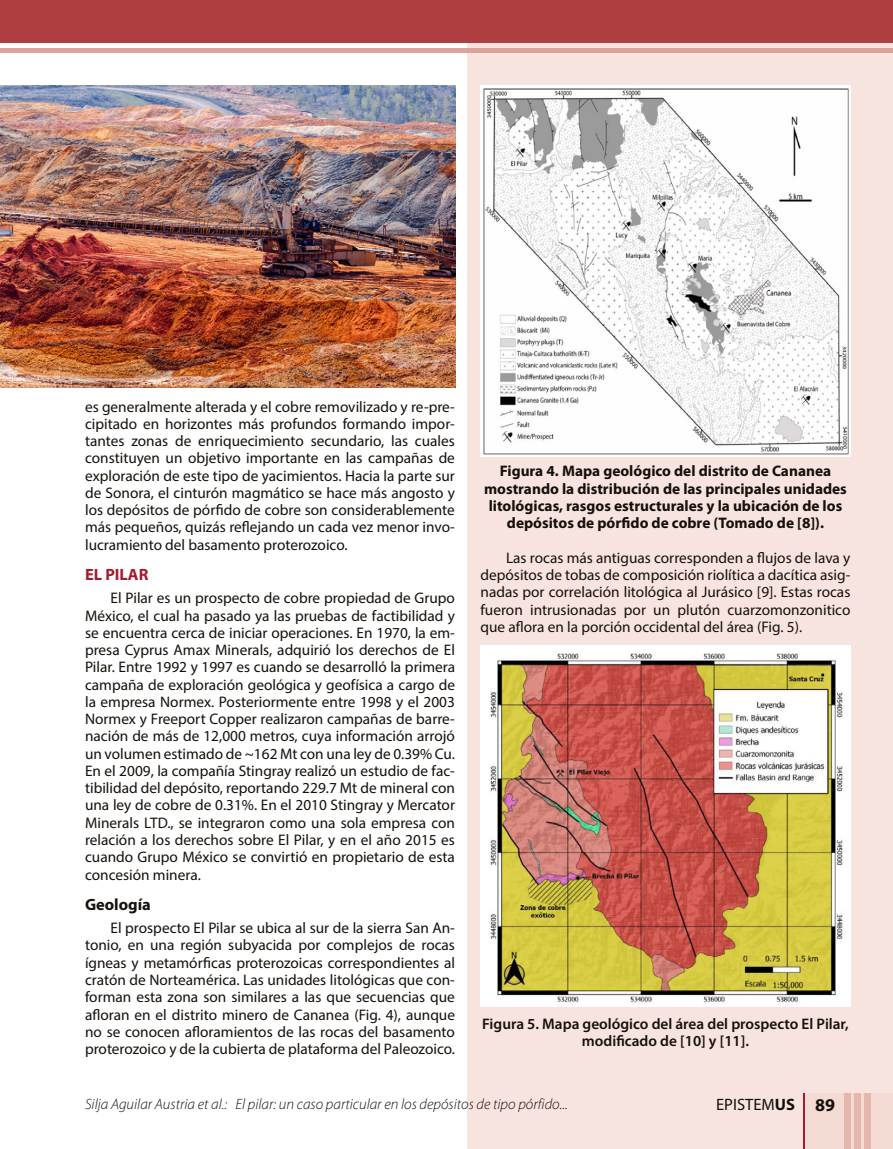
<style>
.page{position:relative;width:893px;height:1149px;background:#fff}
.page>*{position:absolute;margin:0;border:0;box-sizing:border-box;transform-origin:0 0}
.t1{font:16.5px "Myriad Pro";color:#16100a}
.t2{font:700 16.35px "Myriad Pro";color:#16100a}
.t3{font:700 16.35px "Myriad Pro";color:#a41b30}
.t4{font:15.3px/17.2px "Myriad Pro";color:#16100a;text-align:justify}
.t5{font:700 15.3px/17.2px "Myriad Pro";color:#16100a;text-align:center}
.t6{font:600 15.3px/17.2px "Myriad Pro";color:#16100a;text-align:center}
.t7{font:italic 300 15px "Myriad Pro";color:#16100a}
.s1{font-weight:700}
.s2{font-weight:700;font-size:18px}
</style>
<div class="page">
<div style="left:468px;top:0;width:425px;height:1148px;background:#f7e4df"></div>
<img style="left:480px;top:85px;width:370px;height:371px">
<img style="left:480px;top:645px;width:370px;height:361px">
<img style="left:0;top:85px;width:455px;height:302px">
<div style="left:0;top:0;width:893px;height:43px;background:#af3e41"></div>
<div style="left:0;top:48px;width:893px;height:5px;background:#dda299"></div>
<div style="left:804px;top:1092px;width:89px;height:56px;background:#f3dad3"></div>
<div style="left:845px;top:1092px;width:6px;height:56px;background:#e5b6ac"></div>
<div style="left:854px;top:1092px;width:6px;height:56px;background:#e5b6ac"></div>
<div style="left:864px;top:1092px;width:6px;height:56px;background:#e5b6ac"></div>
<hr style="left:804px;top:1092px;width:1px;height:56px;background:#a41b30">
<p class="t4" style="left:85px;top:397px;width:371px">es generalmente alterada y el cobre removilizado y re-pre&shy;cipitado en horizontes más profundos formando impor&shy;tantes zonas de enriquecimiento secundario, las cuales constituyen un objetivo importante en las campañas de exploración de este tipo de yacimientos. Hacia la parte sur de Sonora, el cinturón magmático se hace más angosto y los depósitos de pórfido de cobre son considerablemente más pequeños, quizás reflejando un cada vez menor invo&shy;lucramiento del basamento proterozoico.</p>
<p class="t3" style="left:85px;top:563px;width:65px">EL PILAR</p>
<p class="t4" style="left:85px;top:589px;width:371px;text-indent:26px">El Pilar es un prospecto de cobre propiedad de Grupo México, el cual ha pasado ya las pruebas de factibilidad y se encuentra cerca de iniciar operaciones. En 1970, la em&shy;presa Cyprus Amax Minerals, adquirió los derechos de El Pilar. Entre 1992 y 1997 es cuando se desarrolló la primera campaña de exploración geológica y geofísica a cargo de la empresa Normex. Posteriormente entre 1998 y el 2003<br>Normex y Freeport Copper realizaron campañas de barre&shy;nación de más de 12,000 metros, cuya información arrojó un volumen estimado de ~162 Mt con una ley de 0.39% Cu.<br>En el 2009, la compañía Stingray realizó un estudio de fac&shy;tibilidad del depósito, reportando 229.7 Mt de mineral con una ley de cobre de 0.31%. En el 2010 Stingray y Mercator Minerals LTD., se integraron como una sola empresa con relación a los derechos sobre El Pilar, y en el año 2015 es cuando Grupo México se convirtió en propietario de esta concesión minera.</p>
<p class="t2" style="left:85px;top:893px;width:67px">Geología</p>
<p class="t4" style="left:85px;top:918px;width:371px;text-indent:26px">El prospecto El Pilar se ubica al sur de la sierra San An&shy;tonio, en una región subyacida por complejos de rocas ígneas y metamórficas proterozoicas correspondientes al cratón de Norteamérica. Las unidades litológicas que con&shy;forman esta zona son similares a las que secuencias que afloran en el distrito minero de Cananea (Fig. 4), aunque no se conocen afloramientos de las rocas del basamento proterozoico y de la cubierta de plataforma del Paleozoico.</p>
<p class="t5" style="left:484px;top:462px;width:364px">Figura 4. Mapa geológico del distrito de Cananea mostrando la distribución de las principales unidades litológicas, rasgos estructurales y la ubicación de los depósitos de pórfido de cobre (Tomado de [8]).</p>
<p class="t4" style="left:480px;top:548px;width:371px;text-indent:26px">Las rocas más antiguas corresponden a flujos de lava y depósitos de tobas de composición riolítica a dacítica asig&shy;nadas por correlación litológica al Jurásico [9]. Estas rocas fueron intrusionadas por un plutón cuarzomonzonitico que aflora en la porción occidental del área (Fig. 5).</p>
<p class="t6" style="left:482px;top:1014px;width:368px">Figura 5. Mapa geológico del área del prospecto El Pilar, modificado de [10] y [11].</p>
<p class="t7" style="left:85px;top:1094px;width:484px">Silja Aguilar Austria et al.: El pilar: un caso particular en los depósitos de tipo pórfido...</p>
<p class="t1" style="left:716px;top:1093px;width:120px">EPISTEM<span class="s1">US</span> <span class="s2">89</span></p>
</div>
